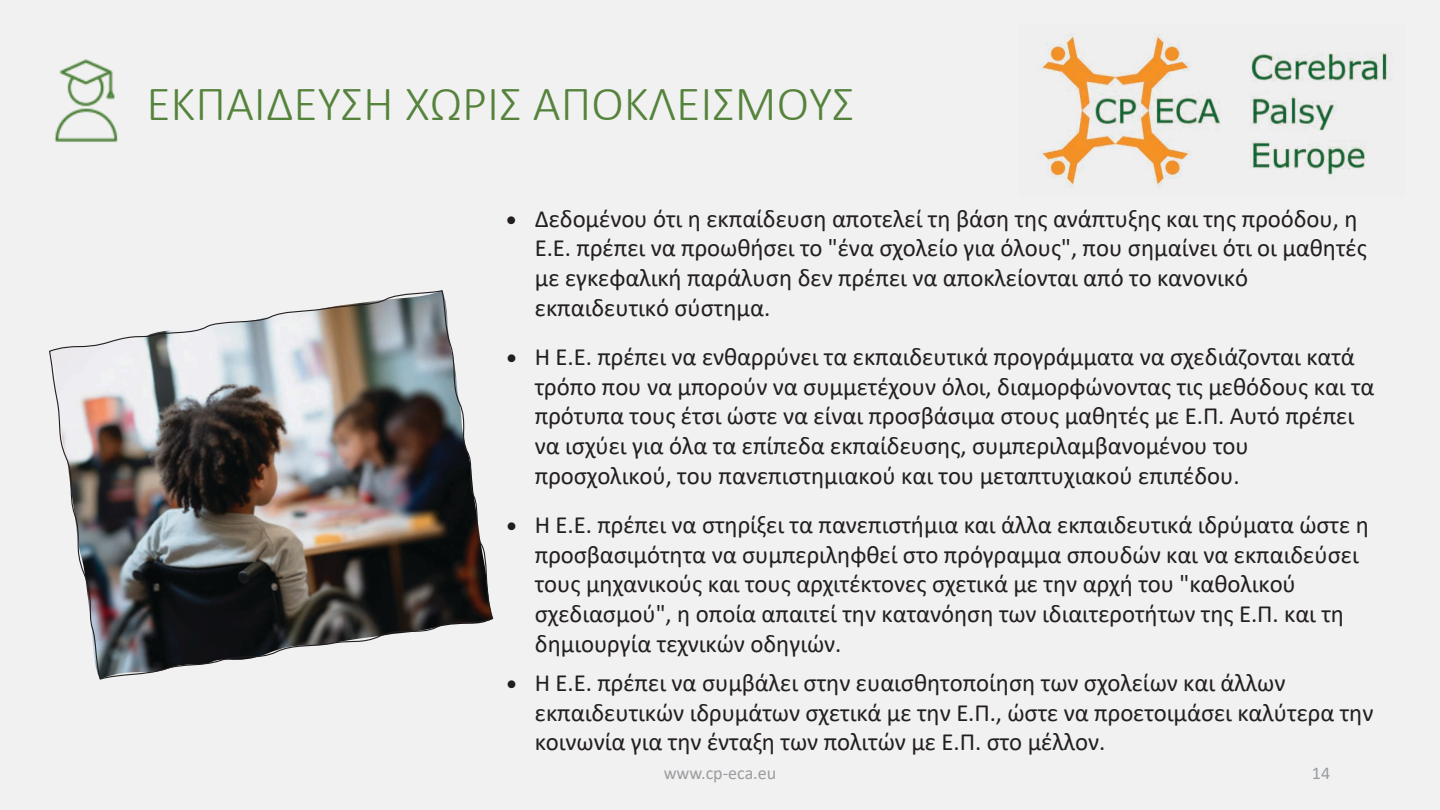
<style>
.page{position:relative;width:1440px;height:810px;background:#f1f1f2}
.page>*{position:absolute;margin:0;border:0;box-sizing:border-box;transform-origin:0 0}
.t1{font:300 49.5px "Calibri";color:#55833b}
.t2{font:24.75px/29.7px "Calibri";letter-spacing:-.005em;color:#231f20}
.t3{font:18px "Calibri";letter-spacing:-.005em;color:#9a9d9f}
</style>
<div class="page">
<img style="left:1041px;top:33px;width:351px;height:155px">
<img style="left:55px;top:59px;width:63px;height:83px">
<img style="left:49px;top:290px;width:445px;height:390px">
<h1 class="t1" style="left:146px;top:73px;width:710px">ΕΚΠΑΙΔΕΥΣΗ ΧΩΡΙΣ ΑΠΟΚΛΕΙΣΜΟΥΣ</h1>
<p class="t2" style="left:535px;top:203px;width:834px;text-indent:-27px">- Δεδομένου ότι η εκπαίδευση αποτελεί τη βάση της ανάπτυξης και της προόδου, η Ε.Ε. πρέπει να προωθήσει το "ένα σχολείο για όλους", που σημαίνει ότι οι μαθητές με εγκεφαλική παράλυση δεν πρέπει να αποκλείονται από το κανονικό εκπαιδευτικό σύστημα.</p>
<p class="t2" style="left:535px;top:341px;width:841px;text-indent:-27px">- Η Ε.Ε. πρέπει να ενθαρρύνει τα εκπαιδευτικά προγράμματα να σχεδιάζονται κατά τρόπο που να μπορούν να συμμετέχουν όλοι, διαμορφώνοντας τις μεθόδους και τα πρότυπα τους έτσι ώστε να είναι προσβάσιμα στους μαθητές με Ε.Π. Αυτό πρέπει να ισχύει για όλα τα επίπεδα εκπαίδευσης, συμπεριλαμβανομένου του προσχολικού, του πανεπιστημιακού και του μεταπτυχιακού επιπέδου.</p>
<p class="t2" style="left:535px;top:509px;width:836px;text-indent:-27px">- Η Ε.Ε. πρέπει να στηρίξει τα πανεπιστήμια και άλλα εκπαιδευτικά ιδρύματα ώστε η προσβασιμότητα να συμπεριληφθεί στο πρόγραμμα σπουδών και να εκπαιδεύσει τους μηχανικούς και τους αρχιτέκτονες σχετικά με την αρχή του "καθολικού σχεδιασμού", η οποία απαιτεί την κατανόηση των ιδιαιτεροτήτων της Ε.Π. και τη δημιουργία τεχνικών οδηγιών.</p>
<p class="t2" style="left:535px;top:667px;width:840px;text-indent:-27px">- Η Ε.Ε. πρέπει να συμβάλει στην ευαισθητοποίηση των σχολείων και άλλων εκπαιδευτικών ιδρυμάτων σχετικά με την Ε.Π., ώστε να προετοιμάσει καλύτερα την κοινωνία για την ένταξη των πολιτών με Ε.Π. στο μέλλον.</p>
<p class="t2" style="left:505px;top:204px;width:14px">•</p>
<p class="t2" style="left:505px;top:342px;width:14px">•</p>
<p class="t2" style="left:506px;top:511px;width:14px">•</p>
<p class="t2" style="left:506px;top:668px;width:14px">•</p>
<p class="t3" style="left:664px;top:760px;width:114px">www.cp-eca.eu</p>
<p class="t3" style="left:1312px;top:760px;width:20px">14</p>
</div>
